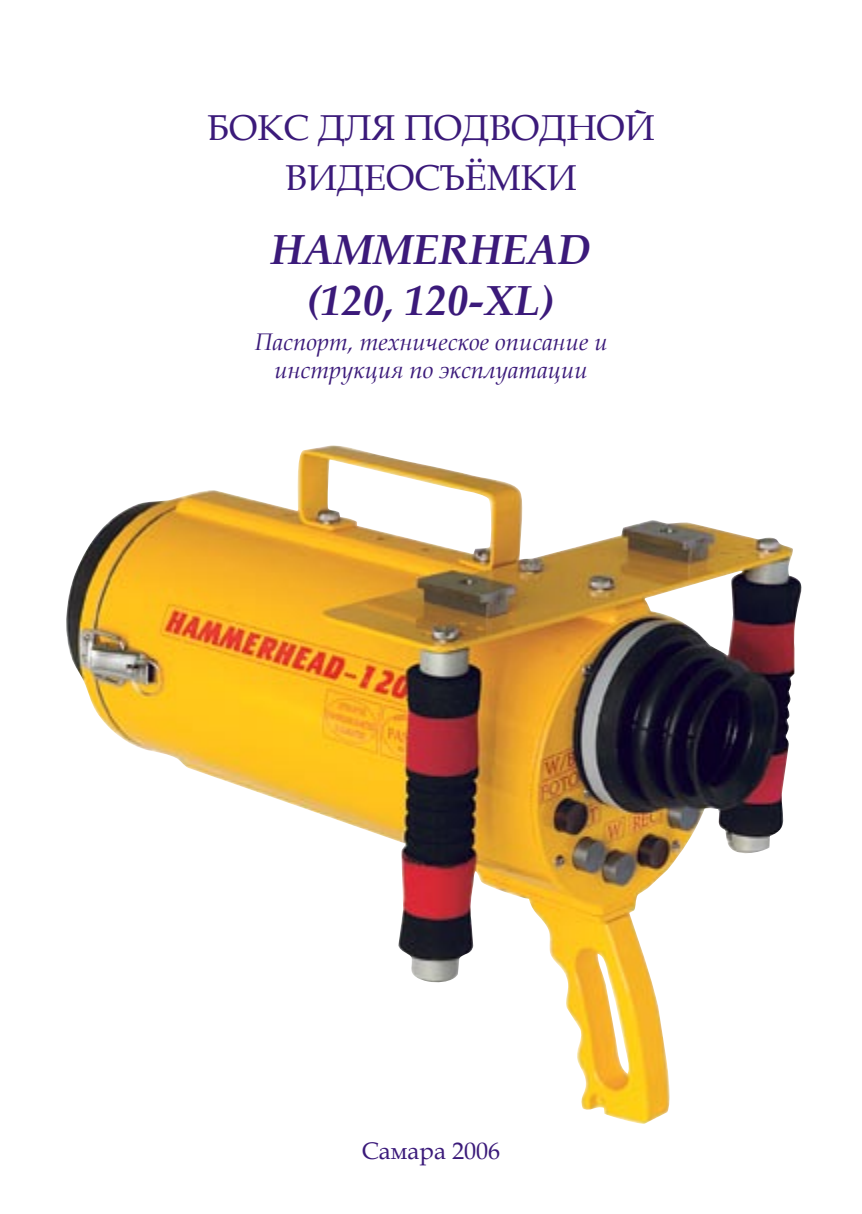
<style>
.page{position:relative;width:862px;height:1214px;background:#fff}
.page>*{position:absolute;margin:0;border:0;box-sizing:border-box;transform-origin:0 0}
.t1{font:italic 700 42px/50.4px "Book Antiqua";color:#3b1a7a;text-align:center}
.t2{font:36px/50px "Book Antiqua";color:#3b1a7a;text-align:center}
.t3{font:italic 24px/28.8px "Book Antiqua";color:#3b1a7a;text-align:center}
.t4{font:24px "Book Antiqua";color:#3b1a7a}
</style>
<div class="page">
<img style="left:66px;top:445px;width:736px;height:679px">
<p class="t2" style="left:207px;top:102px;width:449px">БОКС ДЛЯ ПОДВОДНОЙ<br>ВИДЕОСЪЁМКИ</p>
<p class="t1" style="left:271px;top:224px;width:321px">HAMMERHEAD (120, 120-XL)</p>
<p class="t3" style="left:255px;top:326px;width:354px">Паспорт, техническое описание и инструкция по эксплуатации</p>
<p class="t4" style="left:362px;top:1133px;width:140px">Самара 2006</p>
</div>
